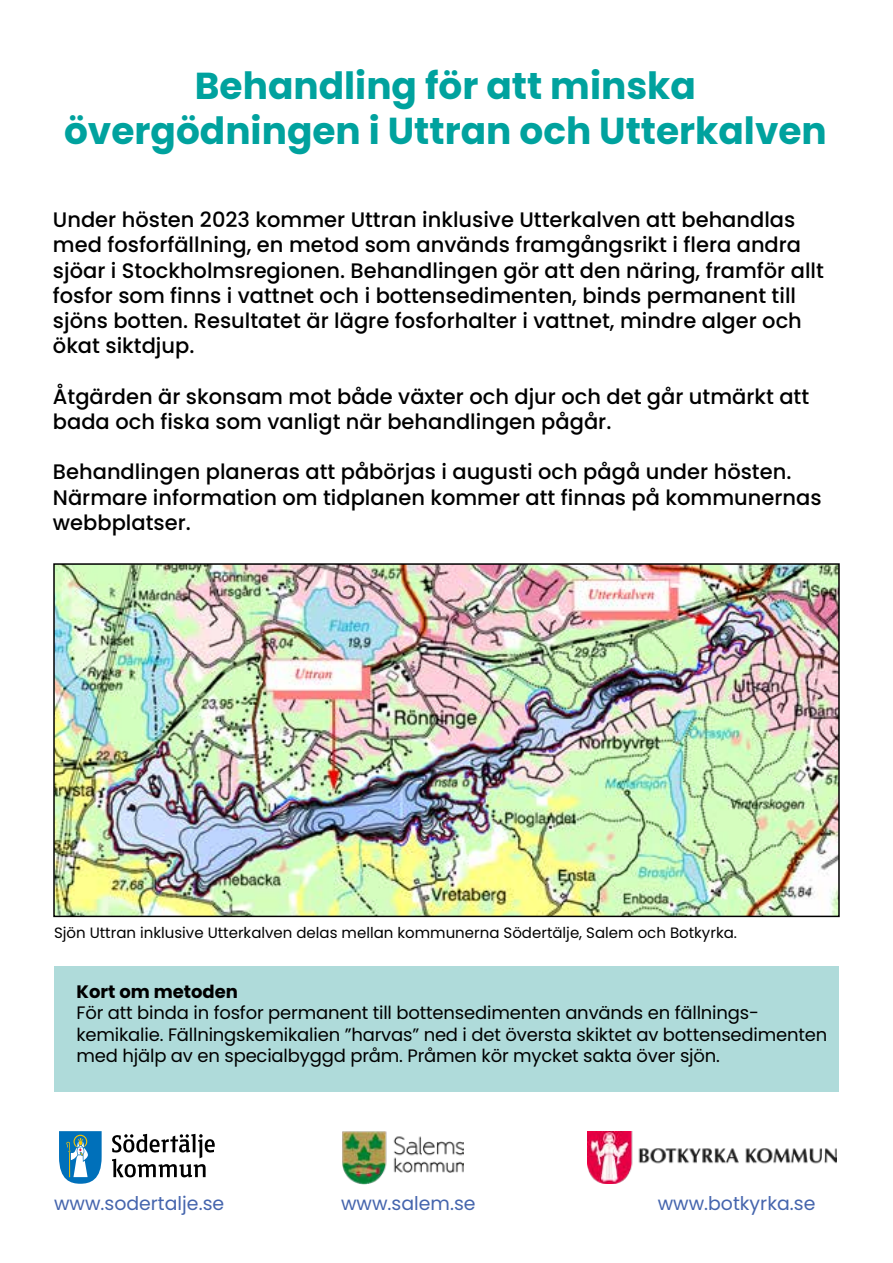
<style>
.page{position:relative;width:893px;height:1263px;background:#fff}
.page>*{position:absolute;margin:0;border:0;box-sizing:border-box;transform-origin:0 0}
.t1{font:700 37.5px/45px "Poppins Latin";color:#00a29e;text-align:center}
.t2{font:500 21px/25.2px "Poppins Latin";color:#000}
.t3{font:18.9px "Poppins Latin";color:#4565ad}
.t4{font:18px/21.6px "Poppins Latin";letter-spacing:-.01em;color:#000}
.t5{font:700 18px "Poppins Latin";color:#000}
.t6{font:15px "Poppins Latin";color:#000}
</style>
<div class="page">
<img style="left:56px;top:566px;width:781px;height:348px">
<div style="left:53px;top:563px;width:787px;height:354px;border:2px solid #000"></div>
<img style="left:587px;top:1131px;width:250px;height:53px">
<img style="left:342px;top:1131px;width:121px;height:53px">
<svg style="left:112px;top:1134px;width:103px;height:43px"></svg>
<svg style="left:59px;top:1131px;width:43px;height:53px"></svg>
<div style="left:54px;top:967px;width:785px;height:125px;background:#afdbda"></div>
<h1 class="t1" style="left:64px;top:64px;width:764px">Behandling för att minska övergödningen i Uttran och Utterkalven</h1>
<p class="t2" style="left:53px;top:207px;width:772px">Under hösten 2023 kommer Uttran inklusive Utterkalven att behandlas med fosforfällning, en metod som används framgångsrikt i flera andra sjöar i Stockholmsregionen. Behandlingen gör att den näring, framför allt fosfor som finns i vattnet och i bottensedimenten, binds permanent till sjöns botten. Resultatet är lägre fosforhalter i vattnet, mindre alger och ökat siktdjup.</p>
<p class="t2" style="left:53px;top:384px;width:758px">Åtgärden är skonsam mot både växter och djur och det går utmärkt att bada och fiska som vanligt när behandlingen pågår.</p>
<p class="t2" style="left:53px;top:459px;width:770px">Behandlingen planeras att påbörjas i augusti och pågå under hösten.<br>Närmare information om tidplanen kommer att finnas på kommunernas webbplatser.</p>
<p class="t6" style="left:54px;top:923px;width:684px">Sjön Uttran inklusive Utterkalven delas mellan kommunerna Södertälje, Salem och Botkyrka.</p>
<p class="t5" style="left:77px;top:979px;width:163px">Kort om metoden</p>
<p class="t4" style="left:77px;top:1002px;width:752px">För att binda in fosfor permanent till bottensedimenten används en fällnings&shy;kemikalie. Fällningskemikalien ”harvas” ned i det översta skiktet av bottensedimenten med hjälp av en specialbyggd pråm. Pråmen kör mycket sakta över sjön.</p>
<p class="t3" style="left:54px;top:1191px;width:172px">www.sodertalje.se</p>
<p class="t3" style="left:341px;top:1192px;width:136px">www.salem.se</p>
<p class="t3" style="left:658px;top:1191px;width:159px">www.botkyrka.se</p>
</div>
